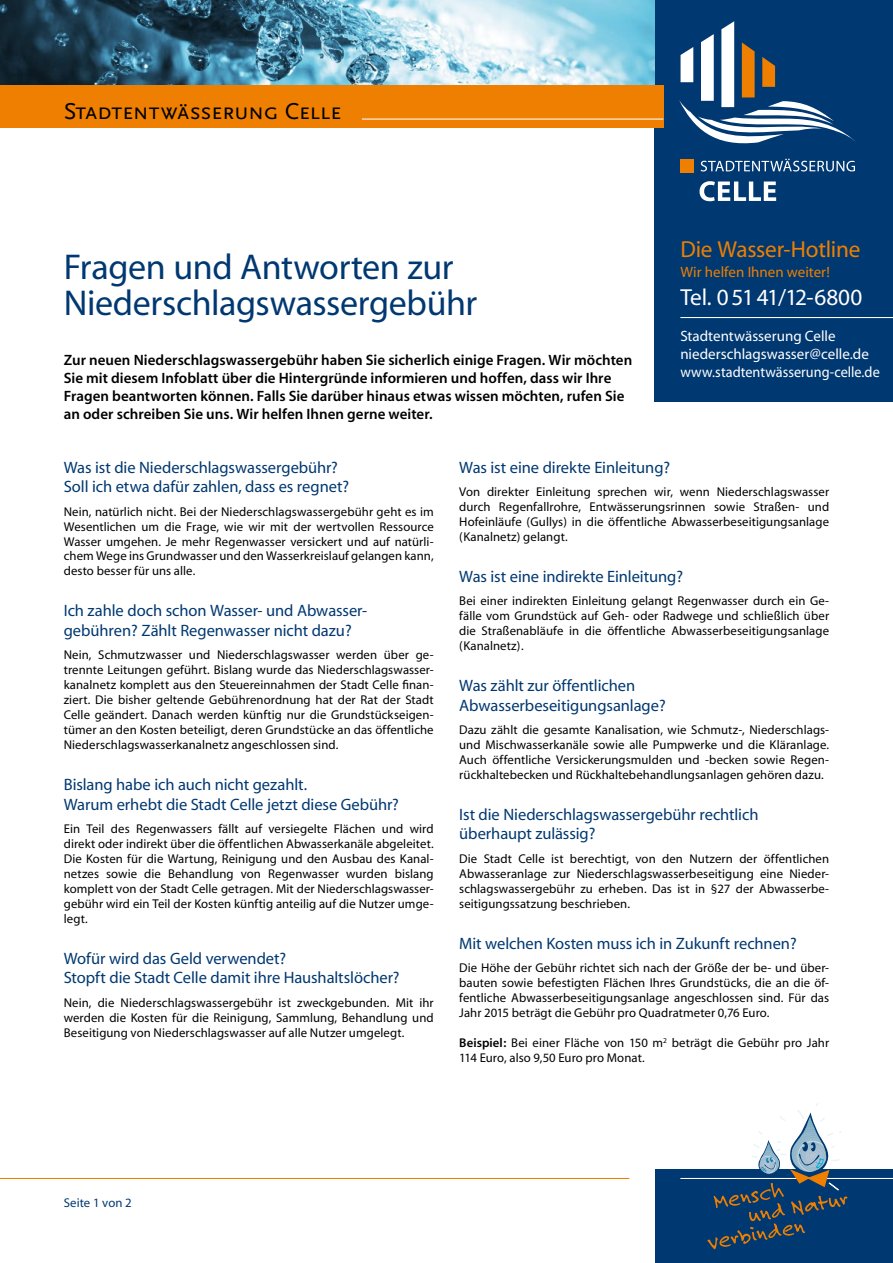
<style>
.page{position:relative;width:893px;height:1263px;background:#fff}
.page>*{position:absolute;margin:0;border:0;box-sizing:border-box;transform-origin:0 0}
.t1{font:36px/36px "Myriad MM 400 600";letter-spacing:-.01em;color:#003871}
.t2{font:24px "Scala Sans Caps";letter-spacing:-.015em;color:#000}
.t3{font:23.25px "Myriad MM 400 600";letter-spacing:-.01em;color:#ee7f00}
.t4{font:23.25px "Myriad MM 400 600";letter-spacing:-.005em;color:#fff}
.t5{font:16.5px/19.5px "Myriad MM 400 600";letter-spacing:-.005em;color:#003871}
.t6{font:15px/18px "Myriad MM 565 600";color:#000}
.t7{font:15px/18px "Myriad MM 400 600";color:#fff}
.t8{font:15px "Myriad MM 400 600";color:#ee7f00}
.t9{font:12.75px/15px "Myriad MM 400 600";letter-spacing:.005em;color:#000;text-align:justify}
.t10{font:12.75px "Myriad MM 400 600";letter-spacing:.005em;color:#003871}
.s1{font-family:"Myriad MM 565 600"}
</style>
<div class="page">
<hr style="left:0;top:1178px;width:629px;height:1px;background:#ee7f00">
<div style="left:655px;top:1169px;width:238px;height:94px;background:#003871"></div>
<hr style="left:680px;top:1178px;width:213px;height:1px;background:#fff">
<svg style="left:706px;top:1103px;width:156px;height:147px"></svg>
<div style="left:655px;top:0;width:238px;height:402px;background:#003871"></div>
<img style="left:0;top:0;width:655px;height:85px">
<hr style="left:680px;top:317px;width:213px;height:1px;background:#fff">
<div style="left:0;top:85px;width:663px;height:43px;background:#ee7f00"></div>
<hr style="left:362px;top:119px;width:301px;height:1px;background:#fff">
<div style="left:680px;top:159px;width:14px;height:14px;background:#ee7f00"></div>
<svg style="left:699px;top:181px;width:77px;height:20px"></svg>
<svg style="left:679px;top:21px;width:176px;height:150px"></svg>
<h2 class="t2" style="left:64px;top:98px;width:279px">Stadtentwässerung Celle</h2>
<h3 class="t3" style="left:680px;top:238px;width:182px">Die Wasser-Hotline</h3>
<p class="t8" style="left:680px;top:264px;width:151px">Wir helfen Ihnen weiter!</p>
<h3 class="t4" style="left:680px;top:286px;width:183px">Tel. 05141/12-6800</h3>
<p class="t7" style="left:680px;top:327px;width:201px">Stadtentwässerung Celle niederschlagswasser@celle.de www.stadtentwässerung-celle.de</p>
<h1 class="t1" style="left:64px;top:250px;width:415px">Fragen und Antworten zur<br>Niederschlagswassergebühr</h1>
<p class="t6" style="left:64px;top:352px;width:570px">Zur neuen Niederschlagswassergebühr haben Sie sicherlich einige Fragen. Wir möchten Sie mit diesem Infoblatt über die Hintergründe informieren und hoffen, dass wir Ihre Fragen beantworten können. Falls Sie darüber hinaus etwas wissen möchten, rufen Sie an oder schreiben Sie uns. Wir helfen Ihnen gerne weiter.</p>
<p class="t5" style="left:64px;top:458px;width:287px">Was ist die Niederschlagswassergebühr?<br>Soll ich etwa dafür zahlen, dass es regnet?</p>
<p class="t9" style="left:64px;top:504px;width:371px">Nein, natürlich nicht. Bei der Niederschlagswassergebühr geht es im Wesentlichen um die Frage, wie wir mit der wertvollen Ressource Wasser umgehen. Je mehr Regenwasser versickert und auf natürli&shy;chem Wege ins Grundwasser und den Wasserkreislauf gelangen kann, desto besser für uns alle.</p>
<p class="t5" style="left:64px;top:602px;width:305px">Ich zahle doch schon Wasser- und Abwasser&shy;gebühren? Zählt Regenwasser nicht dazu?</p>
<p class="t9" style="left:64px;top:648px;width:371px">Nein, Schmutzwasser und Niederschlagswasser werden über ge&shy;trennte Leitungen geführt. Bislang wurde das Niederschlagswasser&shy;kanalnetz komplett aus den Steuereinnahmen der Stadt Celle finan&shy;ziert. Die bisher geltende Gebührenordnung hat der Rat der Stadt Celle geändert. Danach werden künftig nur die Grundstückseigen&shy;tümer an den Kosten beteiligt, deren Grundstücke an das öffentliche Niederschlagswasserkanalnetz angeschlossen sind.</p>
<p class="t5" style="left:64px;top:776px;width:337px">Bislang habe ich auch nicht gezahlt.<br>Warum erhebt die Stadt Celle jetzt diese Gebühr?</p>
<p class="t9" style="left:64px;top:822px;width:371px">Ein Teil des Regenwassers fällt auf versiegelte Flächen und wird direkt oder indirekt über die öffentlichen Abwasserkanäle abgeleitet.<br>Die Kosten für die Wartung, Reinigung und den Ausbau des Kanal&shy;netzes sowie die Behandlung von Regenwasser wurden bislang komplett von der Stadt Celle getragen. Mit der Niederschlagswasser&shy;gebühr wird ein Teil der Kosten künftig anteilig auf die Nutzer umge&shy;legt.</p>
<p class="t5" style="left:64px;top:949px;width:337px">Wofür wird das Geld verwendet?<br>Stopft die Stadt Celle damit ihre Haushaltslöcher?</p>
<p class="t9" style="left:64px;top:996px;width:371px">Nein, die Niederschlagswassergebühr ist zweckgebunden. Mit ihr werden die Kosten für die Reinigung, Sammlung, Behandlung und Beseitigung von Niederschlagswasser auf alle Nutzer umgelegt.</p>
<p class="t5" style="left:459px;top:458px;width:213px">Was ist eine direkte Einleitung?</p>
<p class="t9" style="left:459px;top:485px;width:371px">Von direkter Einleitung sprechen wir, wenn Niederschlagswasser durch Regenfallrohre, Entwässerungsrinnen sowie Straßen- und Hofeinläufe (Gullys) in die öffentliche Abwasserbeseitigungsanlage (Kanalnetz) gelangt.</p>
<p class="t5" style="left:459px;top:567px;width:225px">Was ist eine indirekte Einleitung?</p>
<p class="t9" style="left:459px;top:594px;width:371px">Bei einer indirekten Einleitung gelangt Regenwasser durch ein Ge&shy;fälle vom Grundstück auf Geh- oder Radwege und schließlich über die Straßenabläufe in die öffentliche Abwasserbeseitigungsanlage (Kanalnetz).</p>
<p class="t5" style="left:459px;top:677px;width:208px">Was zählt zur öffentlichen<br>Abwasserbeseitigungsanlage?</p>
<p class="t9" style="left:459px;top:723px;width:371px">Dazu zählt die gesamte Kanalisation, wie Schmutz-, Niederschlags&shy;und Mischwasserkanäle sowie alle Pumpwerke und die Kläranlage.<br>Auch öffentliche Versickerungsmulden und -becken sowie Regen&shy;rückhaltebecken und Rückhaltebehandlungsanlagen gehören dazu.</p>
<p class="t5" style="left:459px;top:805px;width:301px">Ist die Niederschlagswassergebühr rechtlich überhaupt zulässig?</p>
<p class="t9" style="left:459px;top:852px;width:371px">Die Stadt Celle ist berechtigt, von den Nutzern der öffentlichen Abwasseranlage zur Niederschlagswasserbeseitigung eine Nieder&shy;schlagswassergebühr zu erheben. Das ist in §27 der Abwasserbe&shy;seitigungssatzung beschrieben.</p>
<p class="t5" style="left:459px;top:934px;width:339px">Mit welchen Kosten muss ich in Zukunft rechnen?</p>
<p class="t9" style="left:459px;top:961px;width:371px">Die Höhe der Gebühr richtet sich nach der Größe der be- und über&shy;bauten sowie befestigten Flächen Ihres Grundstücks, die an die öf&shy;fentliche Abwasserbeseitigungsanlage angeschlossen sind. Für das Jahr 2015 beträgt die Gebühr pro Quadratmeter 0,76 Euro.</p>
<p class="t9" style="left:459px;top:1036px;width:371px"><span class="s1">Beispiel:</span> Bei einer Fläche von 150 m<sup>2</sup> beträgt die Gebühr pro Jahr<br>114 Euro, also 9,50 Euro pro Monat.</p>
<p class="t10" style="left:64px;top:1196px;width:70px">Seite 1 von 2</p>
</div>
